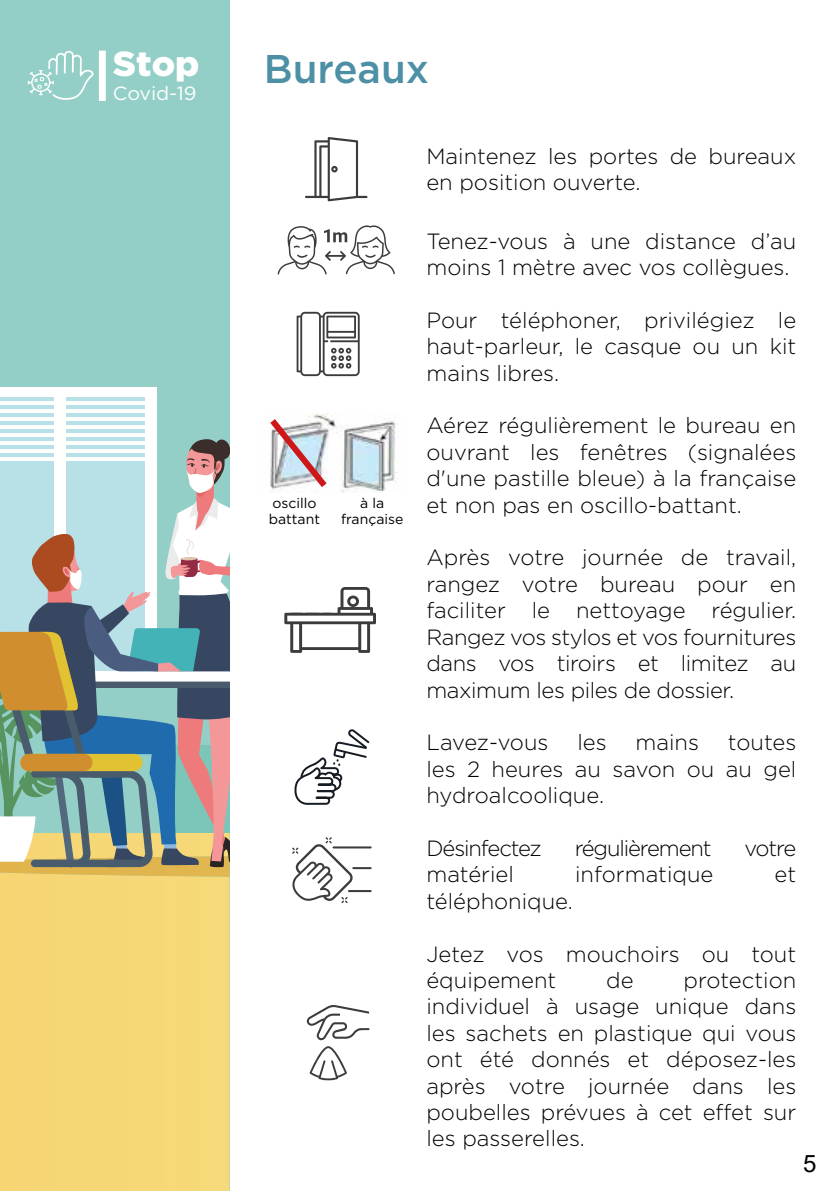
<style>
.page{position:relative;width:840px;height:1191px;background:#fff}
.page>*{position:absolute;margin:0;border:0;box-sizing:border-box;transform-origin:0 0}
.t1{font:500 40px "Gotham";color:#4d90a5}
.t2{font:900 34.8px "Gotham";color:#fff}
.t3{font:24px "Arial";color:#000}
.t4{font:300 22px/26.4px "Gotham";color:#000;text-align:justify}
.t5{font:300 22px "Gotham";letter-spacing:-.05em;color:#000}
.t6{font:19.2px "Gotham";color:#fff}
.t7{font:14px/16.8px "Gotham";color:#000}
</style>
<div class="page">
<hr style="left:0;top:832px;width:3px;height:359px;background:#f7d571">
<div style="left:3px;top:832px;width:17px;height:359px;background:#f7d572"></div>
<div style="left:20px;top:832px;width:18px;height:359px;background:#f7d574"></div>
<div style="left:38px;top:832px;width:17px;height:359px;background:#f6d674"></div>
<div style="left:55px;top:832px;width:17px;height:359px;background:#f6d675"></div>
<div style="left:72px;top:832px;width:18px;height:359px;background:#f6d675"></div>
<div style="left:90px;top:832px;width:22px;height:359px;background:#f6d776"></div>
<div style="left:112px;top:832px;width:17px;height:359px;background:#f6d777"></div>
<div style="left:129px;top:832px;width:35px;height:359px;background:#f6d878"></div>
<div style="left:164px;top:832px;width:17px;height:359px;background:#f7d979"></div>
<div style="left:181px;top:832px;width:18px;height:359px;background:#f6d879"></div>
<div style="left:199px;top:832px;width:17px;height:359px;background:#f6d979"></div>
<div style="left:216px;top:832px;width:13px;height:359px;background:#f6d97a"></div>
<hr style="left:0;top:856px;width:3px;height:20px;background:#e1b34b">
<svg style="left:3px;top:867px;width:17px;height:7px"></svg>
<svg style="left:20px;top:867px;width:18px;height:7px"></svg>
<svg style="left:38px;top:867px;width:8px;height:7px"></svg>
<svg style="left:46px;top:867px;width:9px;height:7px"></svg>
<svg style="left:55px;top:867px;width:35px;height:8px"></svg>
<svg style="left:90px;top:867px;width:22px;height:9px"></svg>
<div style="left:112px;top:856px;width:52px;height:20px;background:#e1b54d"></div>
<div style="left:164px;top:856px;width:17px;height:20px;background:#e1b64e"></div>
<div style="left:181px;top:856px;width:9px;height:20px;background:#e1b64f"></div>
<div style="left:190px;top:856px;width:9px;height:20px;background:#e1b64f"></div>
<div style="left:199px;top:856px;width:30px;height:20px;background:#e1b74f"></div>
<div style="left:0;top:0;width:229px;height:832px;background:#93cfc6"></div>
<div style="left:0;top:387px;width:156px;height:293px;background:#fff"></div>
<div style="left:0;top:397px;width:54px;height:273px;background:linear-gradient(to right,#b8e0e7,#b8e0e7)"></div>
<div style="left:67px;top:397px;width:78px;height:273px;background:linear-gradient(to right,#b8e0e7,#b8e0e7)"></div>
<hr style="left:0;top:401px;width:147px;height:3px;background:#fff">
<hr style="left:0;top:409px;width:147px;height:3px;background:#fff">
<hr style="left:0;top:417px;width:147px;height:3px;background:#fff">
<hr style="left:0;top:425px;width:147px;height:3px;background:#fff">
<hr style="left:0;top:433px;width:147px;height:3px;background:#fff">
<svg style="left:0;top:437px;width:229px;height:430px"></svg>
<svg style="left:28px;top:51px;width:66px;height:49px"></svg>
<div style="left:99px;top:51px;width:7px;height:50px;background:#fff"></div>
<svg style="left:294px;top:729px;width:76px;height:76px"></svg>
<svg style="left:277px;top:225px;width:118px;height:49px"></svg>
<svg style="left:309px;top:1046px;width:38px;height:34px"></svg>
<svg style="left:307px;top:1005px;width:62px;height:35px"></svg>
<svg style="left:305px;top:137px;width:62px;height:64px"></svg>
<svg style="left:292px;top:837px;width:79px;height:66px"></svg>
<hr style="left:348px;top:890px;width:23px;height:2px;background:#3c3c3b">
<svg style="left:296px;top:312px;width:63px;height:64px"></svg>
<svg style="left:284px;top:587px;width:92px;height:66px"></svg>
<img style="left:332px;top:419px;width:66px;height:74px">
<svg style="left:270px;top:413px;width:62px;height:79px"></svg>
<h2 class="t2" style="left:113px;top:39px;width:88px">Stop</h2>
<p class="t6" style="left:113px;top:81px;width:85px">Covid-19</p>
<h1 class="t1" style="left:264px;top:42px;width:167px">Bureaux</h1>
<p class="t7" style="left:269px;top:494px;width:53px">oscillo battant</p>
<p class="t7" style="left:341px;top:494px;width:64px;text-align:center">à la française</p>
<p class="t4" style="left:426px;top:142px;width:371px">Maintenez les portes de bureaux en position ouverte.</p>
<p class="t4" style="left:426px;top:227px;width:371px">Tenez-vous à une distance d’au moins 1 mètre avec vos collègues.</p>
<p class="t4" style="left:426px;top:306px;width:371px">Pour téléphoner, privilégiez le haut-parleur, le casque ou un kit mains libres.</p>
<p class="t4" style="left:426px;top:412px;width:371px">Aérez régulièrement le bureau en ouvrant les fenêtres (signalées d'une pastille bleue) à la française et non pas en oscillo-battant.</p>
<p class="t4" style="left:426px;top:544px;width:371px">Après votre journée de travail, rangez votre bureau pour en faciliter le nettoyage régulier.<br>Rangez vos stylos et vos fournitures dans vos tiroirs et limitez au maximum les piles de dossier.</p>
<p class="t4" style="left:426px;top:728px;width:123px">Lavez-vous</p>
<p class="t4" style="left:577px;top:728px;width:31px">les</p>
<p class="t4" style="left:635px;top:728px;width:65px">mains</p>
<p class="t4" style="left:426px;top:728px;width:371px;text-indent:301px">toutes les 2 heures au savon ou au gel hydroalcoolique.</p>
<p class="t5" style="left:426px;top:834px;width:117px">Désinfectez</p>
<p class="t5" style="left:574px;top:834px;width:138px">régulièrement</p>
<p class="t4" style="left:744px;top:834px;width:53px">votre</p>
<p class="t4" style="left:426px;top:860px;width:89px">matériel</p>
<p class="t4" style="left:574px;top:860px;width:140px">informatique</p>
<p class="t4" style="left:774px;top:860px;width:23px">et</p>
<p class="t4" style="left:426px;top:887px;width:148px">téléphonique.</p>
<p class="t4" style="left:426px;top:940px;width:371px">Jetez vos mouchoirs ou tout équipement</p>
<p class="t4" style="left:606px;top:966px;width:29px">de</p>
<p class="t4" style="left:426px;top:966px;width:371px;text-indent:257px">protection individuel à usage unique dans les sachets en plastique qui vous ont été donnés et déposez-les après votre journée dans les poubelles prévues à cet effet sur les passerelles.</p>
<p class="t3" style="left:802px;top:1147px;width:15px">5</p>
</div>
